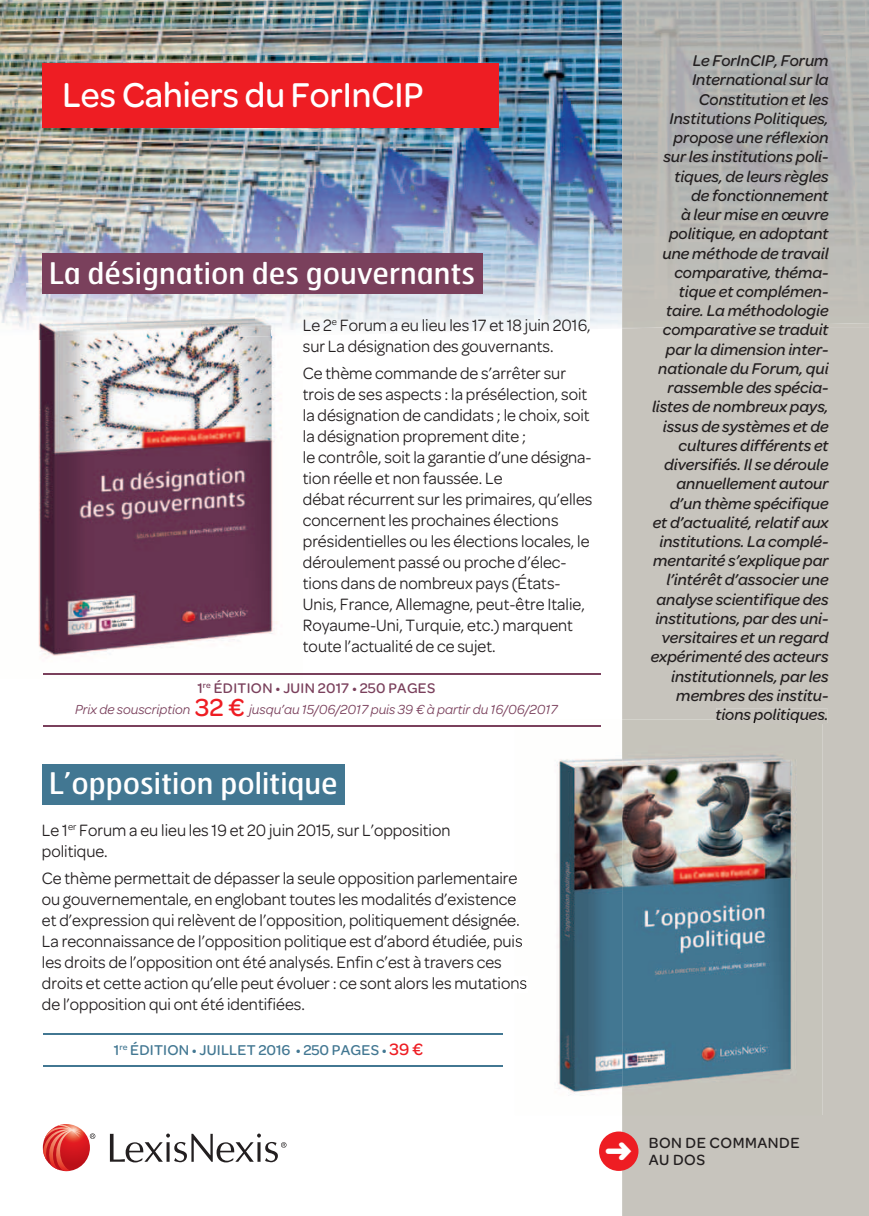
<style>
.page{position:relative;width:869px;height:1216px;background:#fff}
.page>*{position:absolute;margin:0;border:0;box-sizing:border-box;transform-origin:0 0}
.t1{font:500 36.75px "Omnes";color:#fff;scale:.95 1}
.t2{font:29.75px "Hermes";color:#fff}
.t3{font:17.5px/21px "Omnes";color:#231f20;scale:.95 1}
.t4{font:italic 500 16.62px/19.2px "Omnes";color:#231f20;text-align:right}
.t5{font:500 15.75px/17.5px "Omnes";letter-spacing:.035em;color:#231f20}
.t6{font:500 15.22px "Omnes";letter-spacing:.015em;color:#427792}
.t7{font:500 14.88px "Omnes";letter-spacing:.025em;color:#7a405c}
.t8{font:italic 14px "Omnes";color:#7a405c}
.s1{font-weight:500;font-style:normal;font-size:26.25px;color:#ee1d23}
.s2{font-size:17.5px;color:#ee1d23}
</style>
<div class="page">
<img style="left:0;top:0;width:622px;height:330px">
<div style="left:622px;top:327px;width:246px;height:888px;background:#c7c4bd"></div>
<img style="left:622px;top:327px;width:61px;height:1px">
<img style="left:622px;top:0;width:246px;height:327px">
<svg style="left:716px;top:708px;width:110px;height:15px"></svg>
<div style="left:42px;top:64px;width:456px;height:64px;background:#ee1d23"></div>
<div style="left:42px;top:764px;width:302px;height:40px;background:#427792"></div>
<img style="left:38px;top:340px;width:264px;height:335px">
<img style="left:0;top:283px;width:302px;height:57px">
<img style="left:514px;top:719px;width:307px;height:395px">
<img style="left:716px;top:719px;width:105px;height:4px">
<img style="left:514px;top:871px;width:3px;height:16px">
<svg style="left:514px;top:892px;width:2px;height:16px"></svg>
<img style="left:514px;top:913px;width:5px;height:16px">
<img style="left:514px;top:934px;width:8px;height:16px">
<img style="left:514px;top:976px;width:13px;height:16px">
<div style="left:42px;top:253px;width:440px;height:41px;background:#7a405c"></div>
<hr style="left:43px;top:1033px;width:460px;height:1px;background:#427792">
<hr style="left:43px;top:673px;width:557px;height:1px;background:#7a405c">
<hr style="left:43px;top:1065px;width:460px;height:1px;background:#427792">
<hr style="left:43px;top:725px;width:557px;height:1px;background:#7a405c">
<div style="left:598px;top:1131px;width:40px;height:39px;background:#ee1d23;border-radius:50%"></div>
<svg style="left:90px;top:1133px;width:5px;height:5px"></svg>
<svg style="left:110px;top:1133px;width:176px;height:29px"></svg>
<svg style="left:43px;top:1123px;width:47px;height:47px"></svg>
<svg style="left:43px;top:1124px;width:38px;height:46px;background:#df5a54"></svg>
<h1 class="t1" style="left:62px;top:74px;width:381px">Les Cahiers du ForInCIP</h1>
<h2 class="t2" style="left:49px;top:254px;width:428px">La désignation des gouvernants</h2>
<p class="t3" style="left:303px;top:315px;width:304px">Le 2<sup>e</sup> Forum a eu lieu les 17 et 18 juin 2016, sur La désignation des gouvernants.</p>
<p class="t3" style="left:303px;top:363px;width:306px">Ce thème commande de s’arrêter sur trois de ses aspects : la présélection, soit la désignation de candidats ; le choix, soit la désignation proprement dite ;<br>le contrôle, soit la garantie d’une désigna&shy;tion réelle et non faussée. Le<br>débat récurrent sur les primaires, qu’elles concernent les prochaines élections présidentielles ou les élections locales, le déroulement passé ou proche d’élec&shy;tions dans de nombreux pays (États-Unis, France, Allemagne, peut-être Italie, Royaume-Uni, Turquie, etc.) marquent toute l’actualité de ce sujet.</p>
<p class="t7" style="left:197px;top:679px;width:239px">1<sup>re</sup> ÉDITION • JUIN 2017 • 250 PAGES</p>
<p class="t8" style="left:75px;top:701px;width:484px">Prix de souscription <span class="s1">32 €</span> jusqu’au 15/06/2017 puis 39 € à partir du 16/06/2017</p>
<h2 class="t2" style="left:49px;top:764px;width:290px">L’opposition politique</h2>
<p class="t3" style="left:42px;top:819px;width:431px">Le 1<sup>er</sup> Forum a eu lieu les 19 et 20 juin 2015, sur L’opposition politique.</p>
<p class="t3" style="left:42px;top:867px;width:512px">Ce thème permettait de dépasser la seule opposition parlementaire ou gouvernementale, en englobant toutes les modalités d’existence et d’expression qui relèvent de l’opposition, politiquement désignée.<br>La reconnaissance de l’opposition politique est d’abord étudiée, puis les droits de l’opposition ont été analysés. Enfin c’est à travers ces droits et cette action qu’elle peut évoluer : ce sont alors les mutations de l’opposition qui ont été identifiées.</p>
<p class="t6" style="left:114px;top:1041px;width:311px">1<sup>re</sup> ÉDITION • JUILLET 2016 • 250 PAGES • <span class="s2">39 €</span></p>
<p class="t4" style="left:650px;top:51px;width:179px">Le ForInCIP, Forum<br>International sur la<br>Constitution et les<br>Institutions Politiques, propose une réflexion sur les institutions poli&shy;tiques, de leurs règles<br>de fonctionnement<br>à leur mise en œuvre politique, en adoptant une méthode de travail comparative, théma&shy;tique et complémen&shy;taire. La méthodologie comparative se traduit par la dimension inter&shy;nationale du Forum, qui rassemble des spécia&shy;listes de nombreux pays, issus de systèmes et de cultures différents et diversifiés. Il se déroule annuellement autour d’un thème spécifique<br>et d’actualité, relatif aux institutions. La complé&shy;mentarité s’explique par l’intérêt d’associer une analyse scientifique des institutions, par des uni&shy;versitaires et un regard expérimenté des acteurs institutionnels, par les membres des institu&shy;tions politiques.</p>
<p class="t5" style="left:648px;top:1133px;width:152px">BON DE COMMANDE<br>AU DOS</p>
</div>
